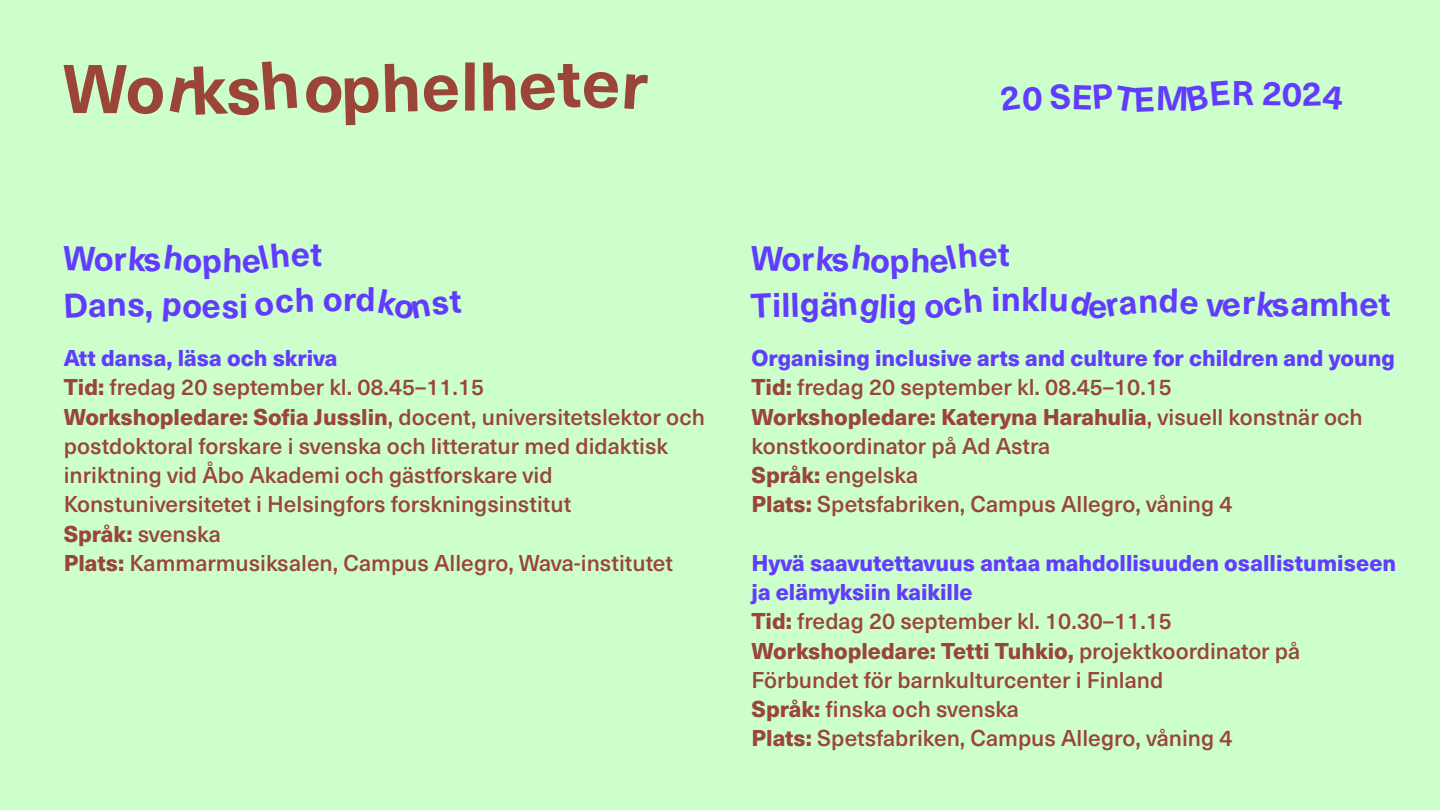
<style>
.page{position:relative;width:1440px;height:810px;background:#cfc}
.page>*{position:absolute;margin:0;border:0;box-sizing:border-box;transform-origin:0 0}
.t1{font:700 67.5px "Neue Haas Unica W1 G";color:#9a4538}
.t2{font:700 33.75px "Neue Haas Unica W1 G";color:#613cff}
.t3{font:500 22.5px/29.2px "Neue Haas Unica W1 G";color:#9a4538}
.s1{font-weight:800;color:#613cff}
.s2{font-weight:800}
</style>
<div class="page">
<h1 class="t1" style="left:63px;top:38px;width:66px">W</h1>
<h1 class="t1" style="left:226px;top:39px;width:38px">s</h1>
<h1 class="t1" style="left:461px;top:35px;width:20px">l</h1>
<h2 class="t2" style="left:1231px;top:67px;width:24px">R</h2>
<h2 class="t2" style="left:291px;top:229px;width:21px">e</h2>
<h2 class="t2" style="left:979px;top:229px;width:21px">e</h2>
<h2 class="t2" style="left:323px;top:274px;width:22px">o</h2>
<h2 class="t2" style="left:772px;top:279px;width:11px">i</h2>
<h2 class="t2" style="left:897px;top:280px;width:22px">g</h2>
<h2 class="t2" style="left:1001px;top:274px;width:40px">nk</h2>
<h2 class="t2" style="left:1088px;top:281px;width:21px">e</h2>
<h2 class="t2" style="left:1309px;top:279px;width:52px">mh</h2>
<p class="t3" style="left:64px;top:342px;width:643px"><span class="s1">Att dansa, läsa och skriva<br></span><span class="s2">Tid:</span> fredag 20 september kl. 08.45–11.15<br><span class="s2">Workshopledare: Sofia Jusslin</span>, docent, universitetslektor och postdoktoral forskare i svenska och litteratur med didaktisk inriktning vid Åbo Akademi och gästforskare vid Konstuniversitetet i Helsingfors forskningsinstitut<br><span class="s2">Språk:</span> svenska<br><span class="s2">Plats:</span> Kammarmusiksalen, Campus Allegro, Wava-institutet</p>
<p class="t3" style="left:752px;top:342px;width:645px"><span class="s1">Organising inclusive arts and culture for children and young </span><span class="s2">Tid:</span> fredag 20 september kl. 08.45–10.15<br><span class="s2">Workshopledare: Kateryna Harahulia</span>, visuell konstnär och konstkoordinator på Ad Astra<br><span class="s2">Språk:</span> engelska<br><span class="s2">Plats:</span> Spetsfabriken, Campus Allegro, våning 4</p>
<p class="t3" style="left:752px;top:547px;width:646px"><span class="s1">Hyvä saavutettavuus antaa mahdollisuuden osallistumiseen ja elämyksiin kaikille<br></span><span class="s2">Tid:</span> fredag 20 september kl. 10.30–11.15<br><span class="s2">Workshopledare: Tetti Tuhkio,</span> projektkoordinator på Förbundet för barnkulturcenter i Finland<br><span class="s2">Språk:</span> finska och svenska<br><span class="s2">Plats:</span> Spetsfabriken, Campus Allegro, våning 4</p>
</div>
